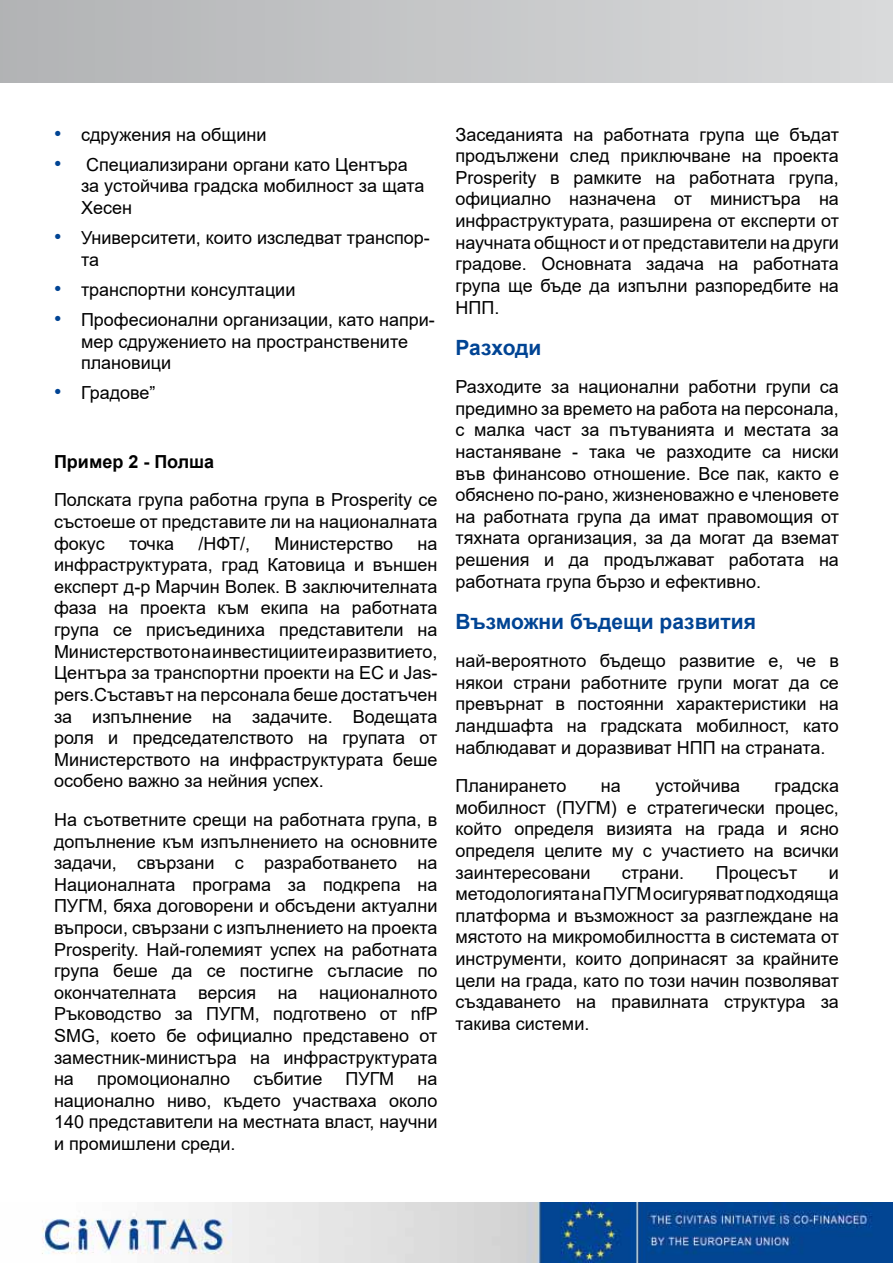
<style>
.page{position:relative;width:893px;height:1263px;background:#fff}
.page>*{position:absolute;margin:0;border:0;box-sizing:border-box;transform-origin:0 0}
.t1{font:700 21px "Arial";color:#004494}
.t2{font:18px/21.6px "Arial";color:#000;text-align:justify}
.t3{font:700 18px "Arial";color:#000}
.s1{font-size:21px;color:#004494}
</style>
<div class="page">
<div style="left:0;top:0;width:893px;height:82px;background:linear-gradient(to right,#b2b3b5,#d9dadb)"></div>
<img style="left:42px;top:1203px;width:851px;height:60px">
<p class="t2" style="left:54px;top:123px;width:214px"><span class="s1">•</span> сдружения на общини</p>
<p class="t2" style="left:81px;top:154px;width:345px;text-align:left;text-indent:-27px"><span class="s1">•</span> Специализирани органи като Центъра за устойчива градска мобилност за щата<br>Хесен</p>
<p class="t2" style="left:81px;top:227px;width:350px;text-indent:-27px"><span class="s1">•</span> Университети, които изследват транспор&shy;та</p>
<p class="t2" style="left:54px;top:279px;width:243px"><span class="s1">•</span> транспортни консултации</p>
<p class="t2" style="left:81px;top:309px;width:355px;text-align:left;text-indent:-27px"><span class="s1">•</span> П рофесионални организации, като напри&shy;мер сдружението на пространствените плановици</p>
<p class="t2" style="left:54px;top:382px;width:103px"><span class="s1">•</span> Градове”</p>
<p class="t3" style="left:54px;top:449px;width:162px">Пример 2 - Полша</p>
<p class="t2" style="left:54px;top:489px;width:385px">П олската група работна група в Prosperity се състоеше от представите ли на националната фокус</p>
<p class="t2" style="left:129px;top:532px;width:47px">точка</p>
<p class="t2" style="left:199px;top:532px;width:53px">/Н ФТ/,</p>
<p class="t2" style="left:274px;top:532px;width:120px">Министерство</p>
<p class="t2" style="left:54px;top:532px;width:385px;text-indent:363px">на инфраструктурата, град Катовица и външен експерт д-р Марчин Волек. В заключителната фаза на проекта към екипа на работната група се присъединиха представители на Министерството на инвестициите и развитието, Центъра за транспортни проекти на ЕС и Jas&shy;pers.Съставът на персонала беше достатъчен за изпълнение на задачите. Водещата роля и председателството на групата от Министерството на инфраструктурата беше особено важно за нейния успех.</p>
<p class="t2" style="left:54px;top:809px;width:385px">Н а съответните срещи на работната група, в допълнение към изпълнението на основните задачи, свързани с разработването на Националната програма за подкрепа на ПУГМ, бяха договорени и обсъдени актуални въпроси, свързани с изпълнението на проекта Prosperity. Н ай-големият успех на работната група беше да се постигне съгласие по окончателната версия на националното Ръководство за ПУГМ, подготвено от nfP SMG, което бе официално представено от заместник-министъра на инфраструктурата на</p>
<p class="t2" style="left:97px;top:1068px;width:134px">промоционално</p>
<p class="t2" style="left:253px;top:1068px;width:70px">събитие</p>
<p class="t2" style="left:346px;top:1068px;width:50px">ПУГМ</p>
<p class="t2" style="left:54px;top:1068px;width:385px;text-indent:364px">на национално ниво, където участваха около 140 представители на местната власт, научни и промишлени среди.</p>
<p class="t2" style="left:455px;top:123px;width:385px">Заседанията на работната група ще бъдат продължени след приключване на проекта Prosperity в рамките на работната група, официално назначена от министъра на инфраструктурата, разширена от експерти от научната общност и от представители на други градове. Основната задача на работната група ще бъде да изпълни разпоредбите на НПП</p>
<p class="t2" style="left:494px;top:296px;width:7px">.</p>
<p class="t1" style="left:455px;top:332px;width:88px">Разходи</p>
<p class="t2" style="left:455px;top:376px;width:385px">Разходите за национални работни групи са предимно за времето на работа на персонала, с малка част за пътуванията и местата за настаняване - така че разходите са ниски във финансово отношение. Все пак, както е обяснено по-рано, жизненоважно е членовете на работната група да имат правомощия от тяхната организация, за да могат да вземат решения и да продължават работата на работната група бързо и ефективно.</p>
<p class="t1" style="left:455px;top:606px;width:302px">Възможни бъдещи развития</p>
<p class="t2" style="left:455px;top:650px;width:385px">най-вероятното бъдещо развитие е, че в някои страни работните групи могат да се превърнат в постоянни характеристики на ландшафта на градската мобилност, като наблюдават и доразвиват НПП</p>
<p class="t2" style="left:721px;top:736px;width:106px">на страната.</p>
<p class="t2" style="left:455px;top:775px;width:112px">Планирането</p>
<p class="t2" style="left:601px;top:775px;width:21px">на</p>
<p class="t2" style="left:655px;top:775px;width:86px">устойчива</p>
<p class="t2" style="left:455px;top:775px;width:385px;text-indent:319px">градска мобилност (ПУГМ) е стратегически процес, който определя визията на града и ясно определя целите му с участието на всички заинтересовани</p>
<p class="t2" style="left:622px;top:861px;width:64px">страни.</p>
<p class="t2" style="left:716px;top:861px;width:83px">П роцесът</p>
<p class="t2" style="left:455px;top:861px;width:385px;text-indent:373px">и методологията на ПУГМ осигуряват подходяща платформа и възможност за разглеждане на мястото на микромобилността в системата от инструменти, които допринасят за крайните цели на града, като по този начин позволяват създаването на правилната структура за такива системи.</p>
</div>
